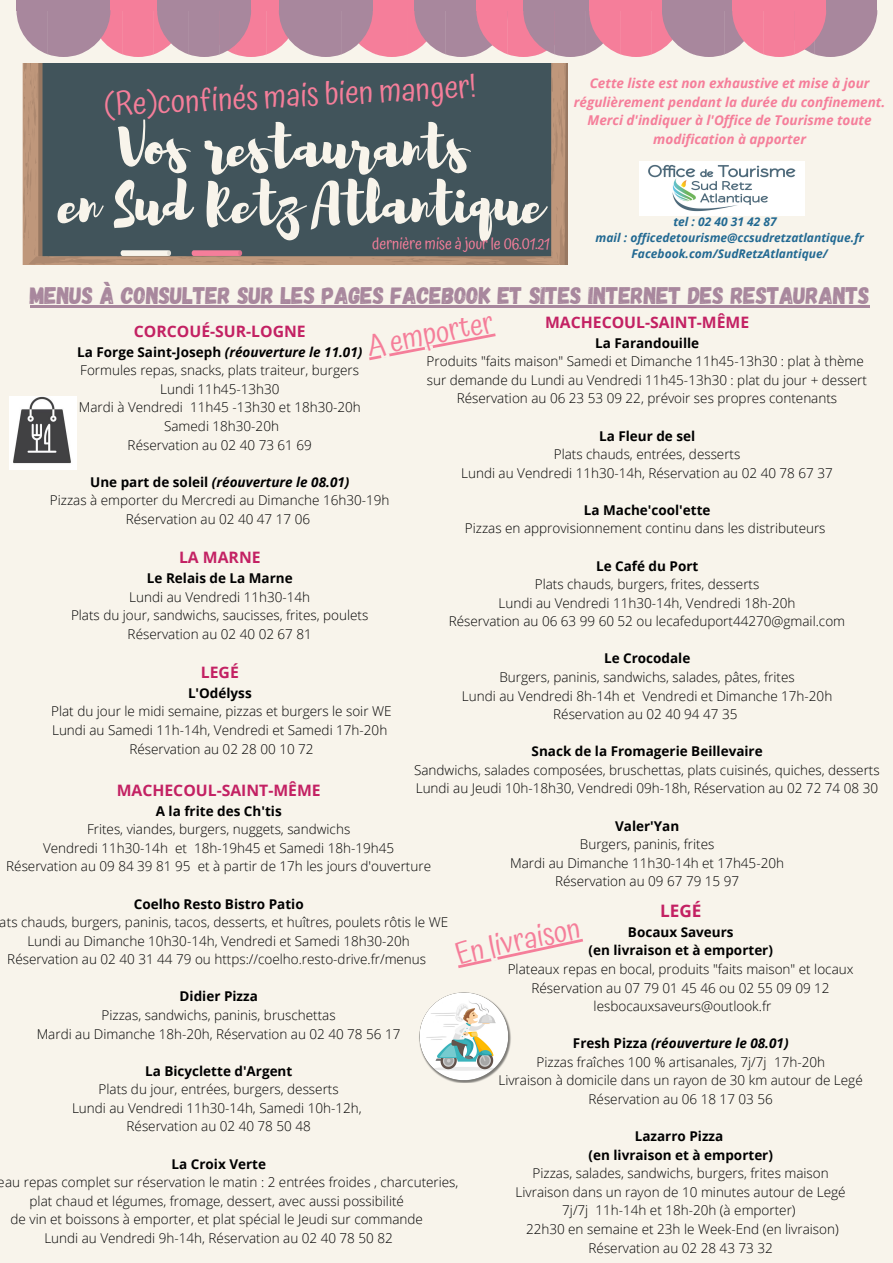
<style>
.page{position:relative;width:893px;height:1263px;background:#f8f4eb}
.page>*{position:absolute;margin:0;border:0;box-sizing:border-box;transform-origin:0 0}
.t1{font:56.85px "Brusher";letter-spacing:-.01em;color:#f8f4eb}
.t2{font:31.5px "Atma";color:#f57e9a}
.t3{font:29.55px "Atma";color:#f57e9a}
.t4{font:29.4px "Atma";color:#f57e9a}
.t5{font:24px "Gagalin";letter-spacing:-.01em;color:#a8879d}
.t6{font:700 17.17px "Open Sans";color:#c32163}
.t7{font:700 15.75px "Open Sans";color:#c32163}
.t8{font:15.75px "Atma";color:#f57e9a}
.t9{font:300 13.5px "Open Sans";color:#000}
.t10{font:700 13.5px "Open Sans";color:#000}
.t11{font:italic 700 13.5px/18.6px "Open Sans";color:#f57e9a;text-align:center}
.t12{font:italic 700 13.5px "Open Sans";color:#000}
.t13{font:italic 700 12px "Open Sans";color:#226992}
.s1{font-style:normal}
</style>
<div class="page">
<svg style="left:23px;top:64px;width:544px;height:200px;fill:#41545b"></svg>
<div style="left:91px;top:0;width:94px;height:11px;background:#f57e9a"></div>
<div style="left:204px;top:0;width:94px;height:11px;background:#f57e9a"></div>
<div style="left:157px;top:0;width:94px;height:11px;background:#a8879d"></div>
<div style="left:345px;top:0;width:94px;height:11px;background:#f57e9a"></div>
<div style="left:414px;top:0;width:94px;height:11px;background:#a8879d"></div>
<div style="left:16px;top:0;width:94px;height:11px;background:#a8879d"></div>
<div style="left:476px;top:0;width:94px;height:11px;background:#f57e9a"></div>
<div style="left:783px;top:0;width:94px;height:11px;background:#a8879d"></div>
<div style="left:523px;top:0;width:94px;height:11px;background:#a8879d"></div>
<div style="left:589px;top:0;width:94px;height:11px;background:#f57e9a"></div>
<div style="left:662px;top:0;width:94px;height:11px;background:#a8879d"></div>
<div style="left:732px;top:0;width:94px;height:11px;background:#f57e9a"></div>
<div style="left:279px;top:0;width:94px;height:11px;background:#a8879d"></div>
<svg style="left:16px;top:10px;width:861px;height:47px"></svg>
<img style="left:419px;top:992px;width:92px;height:91px">
<img style="left:10px;top:397px;width:66px;height:72px">
<svg style="left:369px;top:333px;width:127px;height:27px"></svg>
<svg style="left:458px;top:939px;width:125px;height:29px"></svg>
<img style="left:639px;top:161px;width:165px;height:54px">
<hr style="left:30px;top:305px;width:839px;height:2px;background:#a8879d">
<p class="t2" style="left:104px;top:87px;width:374px;rotate:-3deg">(Re)confinés mais bien manger!</p>
<p class="t11" style="left:574px;top:73px;width:313px">Cette liste est non exhaustive et mise à jour régulièrement pendant la durée du confinement.</p>
<p class="t11" style="left:587px;top:111px;width:286px">Merci d'indiquer à l'Office de Tourisme toute modification à apporter</p>
<p class="t1" style="left:118px;top:110px;width:351px">Vos restaurants</p>
<p class="t1" style="left:58px;top:166px;width:488px">en Sud Retz Atlantique</p>
<p class="t13" style="left:673px;top:213px;width:105px">tel : 02 40 31 42 87</p>
<p class="t13" style="left:595px;top:229px;width:270px">mail : officedetourisme@ccsudretzatlantique.fr</p>
<p class="t13" style="left:631px;top:246px;width:198px">Facebook.com/SudRetzAtlantique/</p>
<p class="t5" style="left:30px;top:279px;width:841px">MENUS À CONSULTER SUR LES PAGES FACEBOOK ET SITES INTERNET DES RESTAURANTS</p>
<p class="t7" style="left:545px;top:311px;width:206px">MACHECOUL-SAINT-MÊME</p>
<p class="t10" style="left:595px;top:333px;width:106px">La Farandouille</p>
<p class="t9" style="left:427px;top:352px;width:438px">Produits "faits maison" Samedi et Dimanche 11h45-13h30 : plat à thème</p>
<p class="t9" style="left:427px;top:370px;width:442px">sur demande du Lundi au Vendredi 11h45-13h30 : plat du jour + dessert</p>
<p class="t9" style="left:457px;top:389px;width:382px">Réservation au 06 23 53 09 22, prévoir ses propres contenants</p>
<p class="t10" style="left:599px;top:426px;width:98px">La Fleur de sel</p>
<p class="t9" style="left:554px;top:445px;width:188px">Plats chauds, entrées, desserts</p>
<p class="t9" style="left:461px;top:463px;width:373px">Lundi au Vendredi 11h30-14h, Réservation au 02 40 78 67 37</p>
<p class="t10" style="left:584px;top:500px;width:128px">La Mache'cool'ette</p>
<p class="t9" style="left:465px;top:519px;width:362px">Pizzas en approvisionnement continu dans les distributeurs</p>
<p class="t10" style="left:596px;top:556px;width:104px">Le Café du Port</p>
<p class="t9" style="left:535px;top:575px;width:226px">Plats chauds, burgers, frites, desserts</p>
<p class="t9" style="left:498px;top:593px;width:298px">Lundi au Vendredi 11h30-14h, Vendredi 18h-20h</p>
<p class="t9" style="left:449px;top:612px;width:398px">Réservation au 06 63 99 60 52 ou lecafeduport44270@gmail.com</p>
<p class="t10" style="left:604px;top:649px;width:88px">Le Crocodale</p>
<p class="t9" style="left:499px;top:668px;width:297px">Burgers, paninis, sandwichs, salades, pâtes, frites</p>
<p class="t9" style="left:462px;top:686px;width:372px">Lundi au Vendredi 8h-14h et Vendredi et Dimanche 17h-20h</p>
<p class="t9" style="left:553px;top:705px;width:186px">Réservation au 02 40 94 47 35</p>
<p class="t10" style="left:531px;top:742px;width:233px">Snack de la Fromagerie Beillevaire</p>
<p class="t9" style="left:414px;top:760px;width:467px">Sandwichs, salades composées, bruschettas, plats cuisinés, quiches, desserts</p>
<p class="t9" style="left:416px;top:779px;width:464px">Lundi au Jeudi 10h-18h30, Vendredi 09h-18h, Réservation au 02 72 74 08 30</p>
<p class="t10" style="left:615px;top:816px;width:66px">Valer'Yan</p>
<p class="t9" style="left:580px;top:835px;width:136px">Burgers, paninis, frites</p>
<p class="t9" style="left:510px;top:853px;width:275px">Mardi au Dimanche 11h30-14h et 17h45-20h</p>
<p class="t9" style="left:555px;top:872px;width:186px">Réservation au 09 67 79 15 97</p>
<p class="t8" style="left:372px;top:235px;width:179px">dernière mise à jour le 06.01.21</p>
<p class="t4" style="left:363px;top:329px;width:130px;rotate:-11deg">A emporter</p>
<p class="t7" style="left:134px;top:320px;width:173px">CORCOUÉ-SUR-LOGNE</p>
<p class="t12" style="left:77px;top:342px;width:287px"><span class="s1">La Forge Saint-Joseph</span> (réouverture le 11.01)</p>
<p class="t9" style="left:80px;top:361px;width:280px">Formules repas, snacks, plats traiteur, burgers</p>
<p class="t9" style="left:160px;top:379px;width:121px">Lundi 11h45-13h30</p>
<p class="t9" style="left:79px;top:398px;width:283px">Mardi à Vendredi 11h45 -13h30 et 18h30-20h</p>
<p class="t9" style="left:164px;top:417px;width:116px">Samedi 18h30-20h</p>
<p class="t9" style="left:128px;top:435px;width:186px">Réservation au 02 40 73 61 69</p>
<p class="t12" style="left:90px;top:472px;width:261px"><span class="s1">Une part de soleil</span> (réouverture le 08.01)</p>
<p class="t9" style="left:50px;top:491px;width:341px">Pizzas à emporter du Mercredi au Dimanche 16h30-19h</p>
<p class="t9" style="left:126px;top:509px;width:186px">Réservation au 02 40 47 17 06</p>
<p class="t7" style="left:179px;top:546px;width:83px">LA MARNE</p>
<p class="t10" style="left:147px;top:568px;width:147px">Le Relais de La Marne</p>
<p class="t9" style="left:129px;top:587px;width:182px">Lundi au Vendredi 11h30-14h</p>
<p class="t9" style="left:71px;top:606px;width:299px">Plats du jour, sandwichs, saucisses, frites, poulets</p>
<p class="t9" style="left:128px;top:624px;width:186px">Réservation au 02 40 02 67 81</p>
<p class="t7" style="left:201px;top:661px;width:39px">LEGÉ</p>
<p class="t10" style="left:188px;top:683px;width:65px">L'Odélyss</p>
<p class="t9" style="left:51px;top:702px;width:342px">Plat du jour le midi semaine, pizzas et burgers le soir WE</p>
<p class="t9" style="left:52px;top:720px;width:337px">Lundi au Samedi 11h-14h, Vendredi et Samedi 17h-20h</p>
<p class="t9" style="left:129px;top:739px;width:186px">Réservation au 02 28 00 10 72</p>
<p class="t7" style="left:117px;top:779px;width:206px">MACHECOUL-SAINT-MÊME</p>
<p class="t10" style="left:156px;top:801px;width:127px">A la frite des Ch'tis</p>
<p class="t9" style="left:87px;top:820px;width:265px">Frites, viandes, burgers, nuggets, sandwichs</p>
<p class="t9" style="left:43px;top:838px;width:353px">Vendredi 11h30-14h et 18h-19h45 et Samedi 18h-19h45</p>
<p class="t9" style="left:6px;top:857px;width:426px">Réservation au 09 84 39 81 95 et à partir de 17h les jours d'ouverture</p>
<p class="t10" style="left:134px;top:894px;width:171px">Coelho Resto Bistro Patio</p>
<p class="t9" style="left:0;top:913px;width:450px">ats chauds, burgers, paninis, tacos, desserts, et huîtres, poulets rôtis le WE</p>
<p class="t9" style="left:27px;top:931px;width:384px">Lundi au Dimanche 10h30-14h, Vendredi et Samedi 18h30-20h</p>
<p class="t9" style="left:7px;top:950px;width:420px">Réservation au 02 40 31 44 79 ou https://coelho.resto-drive.fr/menus</p>
<p class="t10" style="left:180px;top:987px;width:80px">Didier Pizza</p>
<p class="t9" style="left:102px;top:1005px;width:236px">Pizzas, sandwichs, paninis, bruschettas</p>
<p class="t9" style="left:37px;top:1024px;width:365px">Mardi au Dimanche 18h-20h, Réservation au 02 40 78 56 17</p>
<p class="t10" style="left:145px;top:1061px;width:149px">La Bicyclette d'Argent</p>
<p class="t9" style="left:99px;top:1080px;width:242px">Plats du jour, entrées, burgers, desserts</p>
<p class="t9" style="left:72px;top:1098px;width:291px">Lundi au Vendredi 11h30-14h, Samedi 10h-12h,</p>
<p class="t9" style="left:127px;top:1117px;width:186px">Réservation au 02 40 78 50 48</p>
<p class="t10" style="left:171px;top:1154px;width:96px">La Croix Verte</p>
<p class="t9" style="left:-2px;top:1173px;width:462px">eau repas complet sur réservation le matin : 2 entrées froides , charcuteries,</p>
<p class="t9" style="left:30px;top:1191px;width:376px">plat chaud et légumes, fromage, dessert, avec aussi possibilité</p>
<p class="t9" style="left:11px;top:1210px;width:414px">de vin et boissons à emporter, et plat spécial le Jeudi sur commande</p>
<p class="t9" style="left:44px;top:1228px;width:350px">Lundi au Vendredi 9h-14h, Réservation au 02 40 78 50 82</p>
<p class="t6" style="left:660px;top:899px;width:43px">LEGÉ</p>
<p class="t10" style="left:628px;top:922px;width:107px">Bocaux Saveurs</p>
<p class="t10" style="left:588px;top:941px;width:186px">(en livraison et à emporter)</p>
<p class="t9" style="left:508px;top:959px;width:347px">Plateaux repas en bocal, produits "faits maison" et locaux</p>
<p class="t9" style="left:531px;top:978px;width:300px">Réservation au 07 79 01 45 46 ou 02 55 09 09 12</p>
<p class="t9" style="left:593px;top:997px;width:179px">lesbocauxsaveurs@outlook.fr</p>
<p class="t12" style="left:573px;top:1034px;width:217px"><span class="s1">Fresh Pizza</span> (réouverture le 08.01)</p>
<p class="t9" style="left:536px;top:1052px;width:290px">Pizzas fraîches 100 % artisanales, 7j/7j 17h-20h</p>
<p class="t9" style="left:498px;top:1071px;width:366px">Livraison à domicile dans un rayon de 30 km autour de Legé</p>
<p class="t9" style="left:588px;top:1089px;width:186px">Réservation au 06 18 17 03 56</p>
<p class="t10" style="left:635px;top:1127px;width:90px">Lazarro Pizza</p>
<p class="t10" style="left:588px;top:1145px;width:186px">(en livraison et à emporter)</p>
<p class="t9" style="left:532px;top:1164px;width:298px">Pizzas, salades, sandwichs, burgers, frites maison</p>
<p class="t9" style="left:515px;top:1182px;width:331px">Livraison dans un rayon de 10 minutes autour de Legé</p>
<p class="t9" style="left:562px;top:1201px;width:235px">7j/7j 11h-14h et 18h-20h (à emporter)</p>
<p class="t9" style="left:526px;top:1219px;width:314px">22h30 en semaine et 23h le Week-End (en livraison)</p>
<p class="t9" style="left:588px;top:1238px;width:186px">Réservation au 02 28 43 73 32</p>
<p class="t3" style="left:452px;top:937px;width:129px;rotate:-12deg">En livraison</p>
</div>
